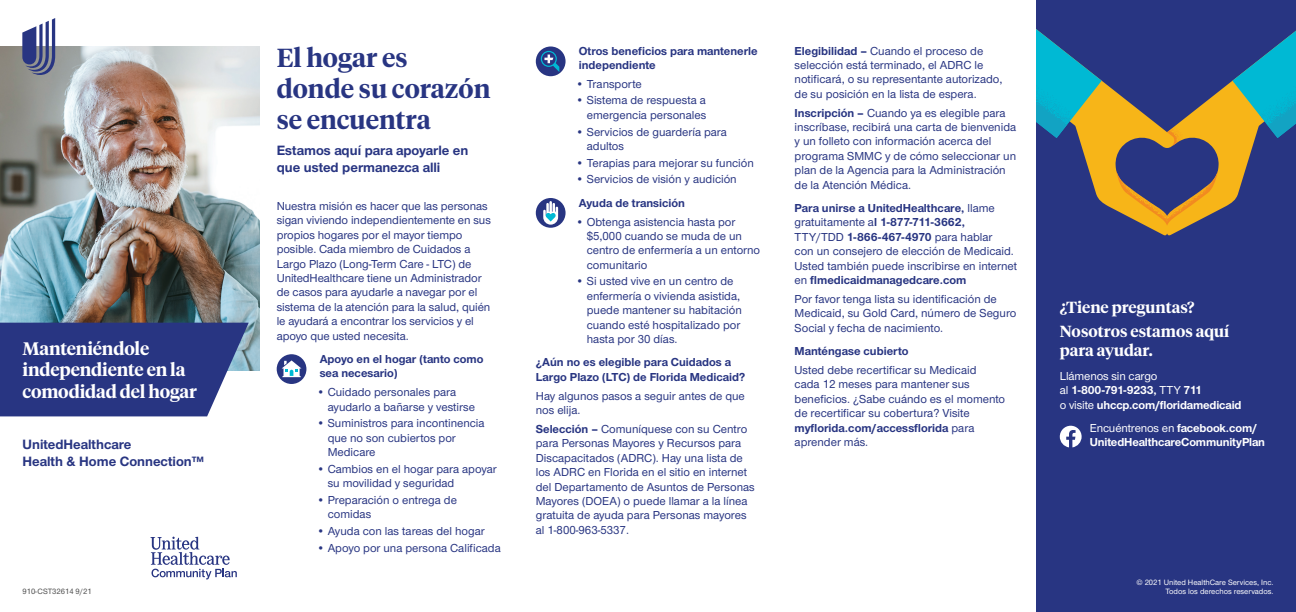
<style>
.page{position:relative;width:1296px;height:612px;background:#fff}
.page>*{position:absolute;margin:0;border:0;box-sizing:border-box;transform-origin:0 0}
.t1{font:600 26px/31.2px "UHC Serif Headline";color:#283582}
.t2{font:600 18px/21.6px "UHC Serif Headline";letter-spacing:-.01em;color:#fff}
.t3{font:600 16px/23.7px "UHC Serif Headline";color:#fff}
.t4{font:700 14px/16.8px "UHC Sans";color:#283582}
.t5{font:500 12px/14.4px "UHC Sans";color:#283582}
.t6{font:700 12px/14.4px "UHC Sans";color:#283582}
.t7{font:700 12px/14.4px "UHC Sans";letter-spacing:-.01em;color:#fff}
.t8{font:500 12px "UHC Sans";letter-spacing:-.01em;color:#fff}
.t9{font:500 8px/9px "UHC Sans";color:#fff;text-align:right}
.t10{font:500 8px "UHC Sans";color:#4c4c4c}
.s1{font-weight:700}
.s2{font-weight:500}
</style>
<div class="page">
<img style="left:0;top:47px;width:259px;height:324px">
<svg style="left:0;top:323px;width:249px;height:93px"></svg>
<svg style="left:150px;top:537px;width:87px;height:42px"></svg>
<svg style="left:22px;top:18px;width:33px;height:57px"></svg>
<div style="left:1037px;top:0;width:259px;height:612px;background:#283582"></div>
<svg style="left:1079px;top:81px;width:176px;height:155px"></svg>
<svg style="left:1116px;top:170px;width:102px;height:56px"></svg>
<svg style="left:1167px;top:127px;width:16px;height:20px"></svg>
<svg style="left:1232px;top:30px;width:64px;height:108px"></svg>
<svg style="left:1037px;top:30px;width:65px;height:108px"></svg>
<svg style="left:536px;top:46px;width:30px;height:30px"></svg>
<svg style="left:541px;top:51px;width:18px;height:21px"></svg>
<div style="left:277px;top:354px;width:29px;height:30px;background:#283582;border-radius:50%"></div>
<svg style="left:282px;top:360px;width:19px;height:17px"></svg>
<svg style="left:536px;top:198px;width:30px;height:30px"></svg>
<svg style="left:543px;top:201px;width:15px;height:24px"></svg>
<svg style="left:1060px;top:426px;width:22px;height:21px"></svg>
<p class="t6" style="left:579px;top:43px;width:180px">Otros beneficios para mantenerle independiente</p>
<p class="t5" style="left:576px;top:76px;width:67px">• Transporte</p>
<p class="t5" style="left:576px;top:93px;width:132px;text-align:right">• Sistema de respuesta a emergencia personales</p>
<p class="t5" style="left:587px;top:124px;width:142px;text-indent:-11px">• Servicios de guardería para adultos</p>
<p class="t5" style="left:576px;top:155px;width:180px">• Terapias para mejorar su función</p>
<p class="t5" style="left:576px;top:172px;width:162px">• Servicios de visión y audición</p>
<p class="t6" style="left:579px;top:195px;width:108px">Ayuda de transición</p>
<p class="t5" style="left:587px;top:214px;width:175px;text-indent:-11px">• Obtenga asistencia hasta por $5,000 cuando se muda de un centro de enfermería a un entorno comunitario</p>
<p class="t5" style="left:587px;top:274px;width:157px;text-indent:-11px">• Si usted vive en un centro de enfermería o vivienda asistida, puede mantener su habitación cuando esté hospitalizado por hasta por 30 días.</p>
<p class="t6" style="left:536px;top:355px;width:211px">¿Aún no es elegible para Cuidados a<br>Largo Plazo (LTC) de Florida Medicaid?</p>
<p class="t5" style="left:536px;top:388px;width:211px">Hay algunos pasos a seguir antes de que nos elija.</p>
<p class="t5" style="left:536px;top:421px;width:221px"><span class="s1">Selección –</span> Comuníquese con su Centro para Personas Mayores y Recursos para Discapacitados (ADRC). Hay una lista de los ADRC en Florida en el sitio en internet del Departamento de Asuntos de Personas Mayores (DOEA) o puede llamar a la línea gratuita de ayuda para Personas mayores al 1-800-963-5337.</p>
<p class="t5" style="left:795px;top:43px;width:209px"><span class="s1">Elegibilidad –</span> Cuando el proceso de selección está terminado, el ADRC le notificará, o su representante autorizado, de su posición en la lista de espera.</p>
<p class="t5" style="left:795px;top:105px;width:223px"><span class="s1">Inscripción –</span> Cuando ya es elegible para inscríbase, recibirá una carta de bienvenida y un folleto con información acerca del programa SMMC y de cómo seleccionar un plan de la Agencia para la Administración de la Atención Médica.</p>
<p class="t5" style="left:795px;top:200px;width:224px"><span class="s1">Para unirse a UnitedHealthcare,</span> llame gratuitamente a<span class="s1">l 1-877-711-3662, </span>TTY/TDD <span class="s1">1-866-467-4970</span> para hablar<br>con un consejero de elección de Medicaid.<br>Usted también puede inscribirse en internet en <span class="s1">flmedicaidmanagedcare.com</span></p>
<p class="t5" style="left:795px;top:291px;width:223px">Por favor tenga lista su identificación de<br>Medicaid, su Gold Card, número de Seguro<br>Social y fecha de nacimiento.</p>
<p class="t6" style="left:795px;top:344px;width:115px">Manténgase cubierto</p>
<p class="t5" style="left:795px;top:362px;width:212px">Usted debe recertificar su Medicaid<br>cada 12 meses para mantener sus beneficios. ¿Sabe cuándo es el momento de recertificar su cobertura? Visite <span class="s1">myflorida.com/accessflorida</span> para aprender más.</p>
<h1 class="t1" style="left:277px;top:41px;width:215px">El hogar es donde su corazón se encuentra</h1>
<p class="t4" style="left:277px;top:142px;width:193px">Estamos aquí para apoyarle en que usted permanezca alli</p>
<p class="t5" style="left:277px;top:198px;width:216px">Nuestra misión es hacer que las personas sigan viviendo independientemente en sus propios hogares por el mayor tiempo posible. Cada miembro de Cuidados a Largo Plazo (Long-Term Care - LTC) de UnitedHealthcare tiene un Administrador de casos para ayudarle a navegar por el sistema de la atención para la salud, quién le ayudará a encontrar los servicios y el apoyo que usted necesita.</p>
<p class="t6" style="left:320px;top:351px;width:165px">Apoyo en el hogar (tanto como sea necesario)</p>
<p class="t5" style="left:328px;top:385px;width:149px;text-indent:-11px">• Cuidado personales para ayudarlo a bañarse y vestirse</p>
<p class="t5" style="left:328px;top:416px;width:158px;text-indent:-11px">• Suministros para incontinencia que no son cubiertos por<br>Medicare</p>
<p class="t5" style="left:328px;top:461px;width:170px;text-indent:-11px">• Cambios en el hogar para apoyar su movilidad y seguridad</p>
<p class="t5" style="left:328px;top:492px;width:131px;text-indent:-11px">• Preparación o entrega de comidas</p>
<p class="t5" style="left:317px;top:523px;width:170px">• Ayuda con las tareas del hogar</p>
<p class="t5" style="left:317px;top:540px;width:186px">• Apoyo por una persona Calificada</p>
<h3 class="t3" style="left:1060px;top:295px;width:171px">¿Tiene preguntas?<br>Nosotros estamos aquí</h3>
<h3 class="t3" style="left:1060px;top:338px;width:94px">para ayudar.</h3>
<p class="t7" style="left:1060px;top:368px;width:183px"><span class="s2">Llámenos sin cargo<br>al</span> 1-800-791-9233, <span class="s2">TTY</span> 711<br><span class="s2">o visite</span> uhccp.com/floridamedicaid</p>
<p class="t8" style="left:1090px;top:420px;width:169px">Encuéntrenos en <span class="s1">facebook.com/</span></p>
<h2 class="t2" style="left:23px;top:337px;width:176px">Manteniéndole independiente en la comodidad del hogar</h2>
<p class="t4" style="left:23px;top:436px;width:110px">UnitedHealthcare</p>
<p class="t7" style="left:1090px;top:435px;width:177px">UnitedHealthcareCommunityPlan</p>
<p class="t4" style="left:23px;top:453px;width:183px">Health &amp; Home Connection™</p>
<p class="t10" style="left:22px;top:586px;width:71px">910-CST32614 9/21</p>
<p class="t9" style="left:1136px;top:578px;width:139px">© 2021 United HealthCare Services, Inc.<br>Todos los derechos reservados.</p>
</div>
